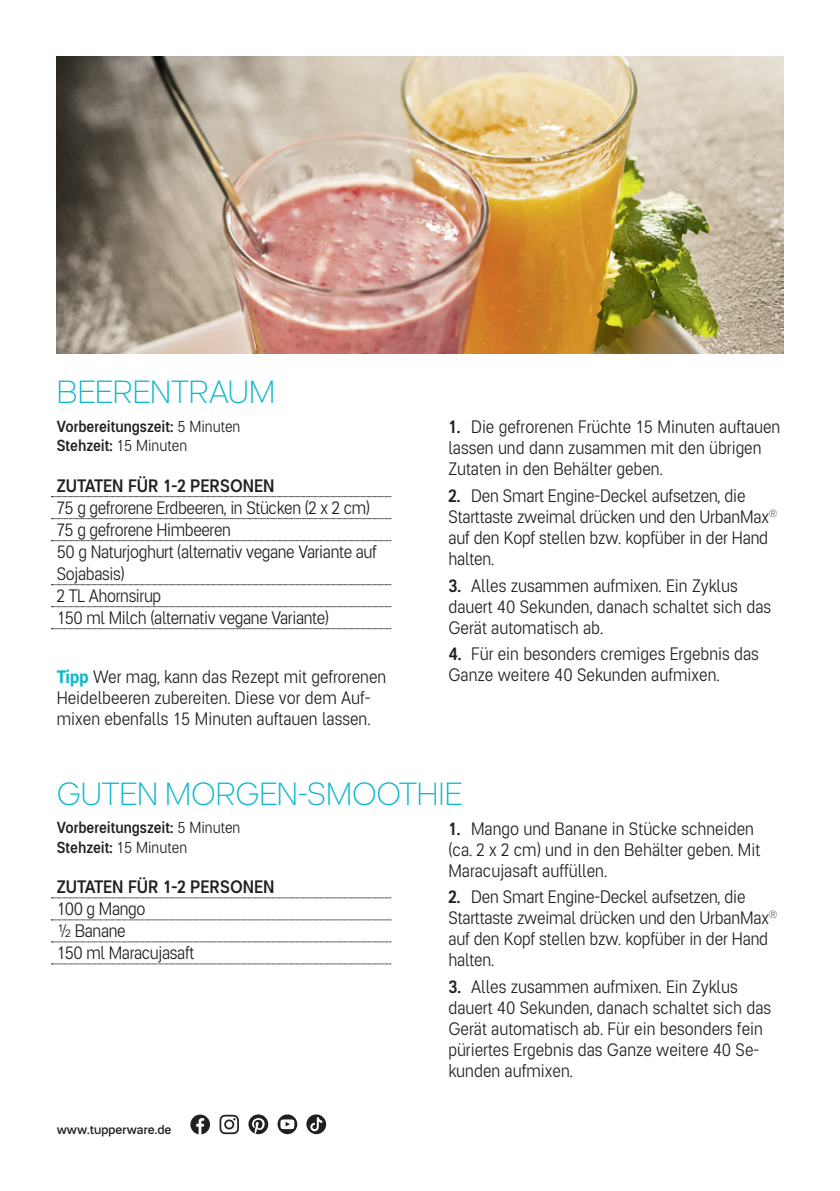
<style>
.page{position:relative;width:840px;height:1191px;background:#fff}
.page>*{position:absolute;margin:0;border:0;box-sizing:border-box;transform-origin:0 0}
.t1{font:100 32px "Tupper PRO";letter-spacing:-.005em;color:#0cb8cc}
.t2{font:300 18px/21px "Tupper PRONARROW";color:#231f20}
.t3{font:300 18px/22px "Tupper PRONARROW";letter-spacing:-.02em;color:#231f20}
.t4{font:500 18px "Tupper PRONARROW";color:#231f20}
.t5{font:500 16px/19.2px "Tupper PRONARROW";color:#231f20}
.t6{font:500 12.6px "Tupper PRO";color:#231f20}
.s1{font-weight:300}
.s2{font-weight:500}
.s3{font-weight:700;color:#0cb8cc}
</style>
<div class="page">
<svg style="left:190px;top:1114px;width:20px;height:20px"></svg>
<svg style="left:219px;top:1114px;width:20px;height:20px"></svg>
<svg style="left:248px;top:1114px;width:20px;height:20px"></svg>
<svg style="left:277px;top:1114px;width:20px;height:20px"></svg>
<svg style="left:306px;top:1114px;width:20px;height:20px"></svg>
<svg style="left:51px;top:897px;width:340px;height:1px"></svg>
<svg style="left:51px;top:919px;width:340px;height:1px"></svg>
<svg style="left:51px;top:941px;width:340px;height:1px"></svg>
<svg style="left:51px;top:963px;width:340px;height:1px"></svg>
<svg style="left:51px;top:496px;width:340px;height:1px"></svg>
<svg style="left:51px;top:518px;width:340px;height:1px"></svg>
<svg style="left:51px;top:540px;width:340px;height:1px"></svg>
<svg style="left:51px;top:584px;width:340px;height:1px"></svg>
<svg style="left:51px;top:606px;width:340px;height:1px"></svg>
<svg style="left:51px;top:628px;width:340px;height:1px"></svg>
<img style="left:57px;top:57px;width:725px;height:296px">
<h1 class="t1" style="left:57px;top:373px;width:220px">BEERENTRAUM</h1>
<p class="t5" style="left:57px;top:416px;width:185px">Vorbereitungszeit: <span class="s1">5 Minuten<br></span>Stehzeit: <span class="s1">15 Minuten</span></p>
<p class="t4" style="left:57px;top:474px;width:219px">ZUTATEN FÜR 1-2 PERSONEN</p>
<p class="t3" style="left:57px;top:496px;width:321px">75 g gefrorene Erdbeeren, in Stücken (2 x 2 cm)<br>75 g gefrorene Himbeeren<br>50 g Naturjoghurt (alternativ vegane Variante auf<br>Sojabasis)<br>2 TL Ahornsirup<br>150 ml Milch (alternativ vegane Variante)</p>
<p class="t2" style="left:448px;top:416px;width:333px"><span class="s2">1.</span> Die gefrorenen Früchte 15 Minuten auftauen lassen und dann zusammen mit den übrigen<br>Zutaten in den Behälter geben.</p>
<p class="t2" style="left:448px;top:484px;width:330px"><span class="s2">2.</span> Den Smart Engine-Deckel aufsetzen, die Starttaste zweimal drücken und den UrbanMax<sup>® </sup>auf den Kopf stellen bzw. kopfüber in der Hand halten.</p>
<p class="t2" style="left:448px;top:574px;width:324px"><span class="s2">3.</span> Alles zusammen aufmixen. Ein Zyklus dauert 40 Sekunden, danach schaltet sich das<br>Gerät automatisch ab.</p>
<p class="t2" style="left:448px;top:643px;width:312px"><span class="s2">4.</span> Für ein besonders cremiges Ergebnis das</p>
<p class="t2" style="left:57px;top:665px;width:331px"><span class="s3">Tipp</span> Wer mag, kann das Rezept mit gefrorenen</p>
<p class="t2" style="left:448px;top:664px;width:272px">Ganze weitere 40 Sekunden aufmixen.</p>
<p class="t2" style="left:57px;top:686px;width:315px">Heidelbeeren zubereiten. Diese vor dem Auf&shy;mixen ebenfalls 15 Minuten auftauen lassen.</p>
<h1 class="t1" style="left:57px;top:775px;width:407px">GUTEN MORGEN-SMOOTHIE</h1>
<p class="t2" style="left:448px;top:817px;width:313px"><span class="s2">1.</span> Mango und Banane in Stücke schneiden (ca. 2 x 2 cm) und in den Behälter geben. Mit<br>Maracujasaft auffüllen.</p>
<p class="t2" style="left:448px;top:886px;width:330px"><span class="s2">2.</span> Den Smart Engine-Deckel aufsetzen, die Starttaste zweimal drücken und den UrbanMax<sup>® </sup>auf den Kopf stellen bzw. kopfüber in der Hand halten.</p>
<p class="t2" style="left:448px;top:975px;width:324px"><span class="s2">3.</span> Alles zusammen aufmixen. Ein Zyklus dauert 40 Sekunden, danach schaltet sich das Gerät automatisch ab. Für ein besonders fein püriertes Ergebnis das Ganze weitere 40 Se&shy;kunden aufmixen.</p>
<p class="t5" style="left:57px;top:817px;width:185px">Vorbereitungszeit: <span class="s1">5 Minuten<br></span>Stehzeit: <span class="s1">15 Minuten</span></p>
<p class="t4" style="left:57px;top:875px;width:219px">ZUTATEN FÜR 1-2 PERSONEN</p>
<p class="t3" style="left:57px;top:897px;width:139px">100 g Mango<br>½ Banane<br>150 ml Maracujasaft</p>
<p class="t6" style="left:57px;top:1122px;width:116px">www.tupperware.de</p>
</div>
